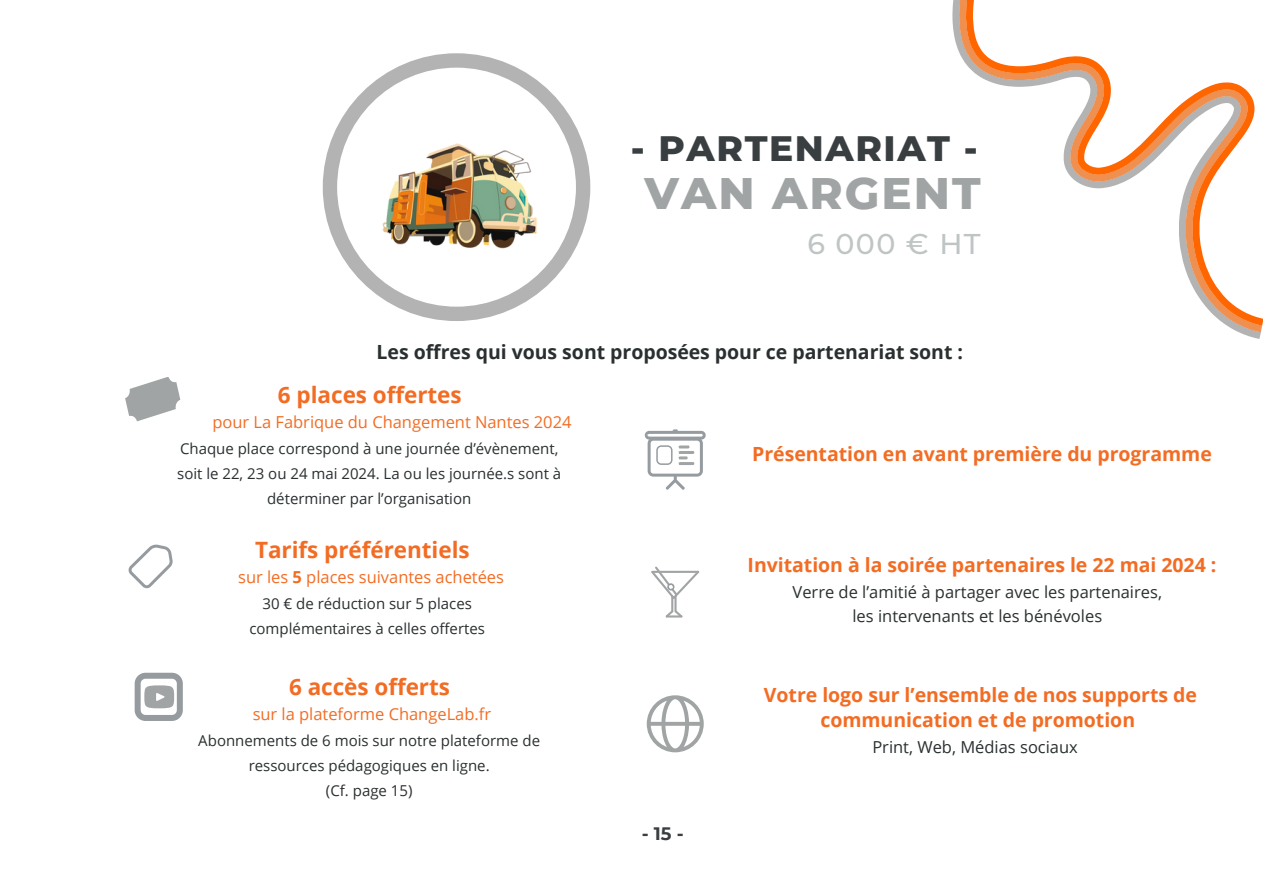
<style>
.page{position:relative;width:1263px;height:894px;background:#fff}
.page>*{position:absolute;margin:0;border:0;box-sizing:border-box;transform-origin:0 0}
.t1{font:800 45px "Montserrat";letter-spacing:.045em;color:#a1a4a5}
.t2{font:800 36px "Montserrat";letter-spacing:.045em;color:#393e40}
.t3{font:500 28.5px "Montserrat";color:#bfc4c4}
.t4{font:700 22.5px "Open Sans";color:#f36c23}
.t5{font:700 19.5px/24.8px "Open Sans";color:#f36c23;text-align:center}
.t6{font:700 19.5px "Open Sans";color:#2a2f30}
.t7{font:700 18px "Montserrat";color:#393e40}
.t8{font:16.5px/24.8px "Open Sans";color:#2a2f30;text-align:center}
.t9{font:16.5px "Open Sans";color:#f36c23}
.t10{font:15px/24.8px "Open Sans";color:#2a2f30;text-align:center}
.s1{font-weight:700}
</style>
<div class="page">
<div style="left:323px;top:53px;width:267px;height:268px;background:#b3b3b3;border-radius:50%"></div>
<svg style="left:337px;top:68px;width:239px;height:238px;fill:#fff"></svg>
<img style="left:373px;top:127px;width:167px;height:126px">
<svg style="left:125px;top:377px;width:55px;height:44px"></svg>
<svg style="left:128px;top:544px;width:45px;height:44px"></svg>
<svg style="left:135px;top:672px;width:48px;height:48px"></svg>
<svg style="left:647px;top:695px;width:57px;height:57px"></svg>
<svg style="left:651px;top:566px;width:48px;height:51px"></svg>
<svg style="left:645px;top:429px;width:61px;height:61px"></svg>
<svg style="left:959px;top:0;width:303px;height:332px"></svg>
<svg style="left:966px;top:0;width:297px;height:325px"></svg>
<p class="t2" style="left:631px;top:126px;width:348px">- PARTENARIAT -</p>
<h5 class="t1" style="left:644px;top:165px;width:338px">VAN ARGENT</h5>
<p class="t3" style="left:807px;top:226px;width:175px">6 000 € HT</p>
<p class="t6" style="left:377px;top:338px;width:588px">Les offres qui vous sont proposées pour ce partenariat sont :</p>
<p class="t4" style="left:278px;top:378px;width:185px">6 places offertes</p>
<p class="t9" style="left:212px;top:410px;width:361px">pour La Fabrique du Changement Nantes 2024</p>
<p class="t10" style="left:177px;top:435px;width:385px">Chaque place correspond à une journée d’évènement, soit le 22, 23 ou 24 mai 2024. La ou les journée.s sont à déterminer par l’organisation</p>
<p class="t4" style="left:255px;top:534px;width:216px">Tarifs préférentiels</p>
<h4 class="t9" style="left:238px;top:565px;width:267px">sur les <span class="s1">5</span> places suivantes achetées</h4>
<p class="t10" style="left:249px;top:591px;width:237px">30 € de réduction sur 5 places complémentaires à celles offertes</p>
<h4 class="t4" style="left:289px;top:670px;width:162px">6 accès offerts</h4>
<h5 class="t9" style="left:253px;top:702px;width:240px">sur la plateforme ChangeLab.fr</h5>
<h4 class="t10" style="left:198px;top:727px;width:343px">Abonnements de 6 mois sur notre plateforme de ressources pédagogiques en ligne.</h4>
<p class="t10" style="left:326px;top:777px;width:88px">(Cf. page 15)</p>
<h5 class="t7" style="left:642px;top:822px;width:43px">-15-</h5>
<h1 class="t5" style="left:752px;top:441px;width:461px">Présentation en avant première du programme</h1>
<h3 class="t5" style="left:748px;top:552px;width:470px">Invitation à la soirée partenaires le 22 mai 2024 :</h3>
<h5 class="t8" style="left:793px;top:578px;width:371px">Verre de l’amitié à partager avec les partenaires, les intervenants et les bénévoles</h5>
<h2 class="t5" style="left:764px;top:682px;width:434px">Votre logo sur l’ensemble de nos supports de communication et de promotion</h2>
<p class="t8" style="left:872px;top:734px;width:207px">Print, Web, Médias sociaux</p>
</div>
